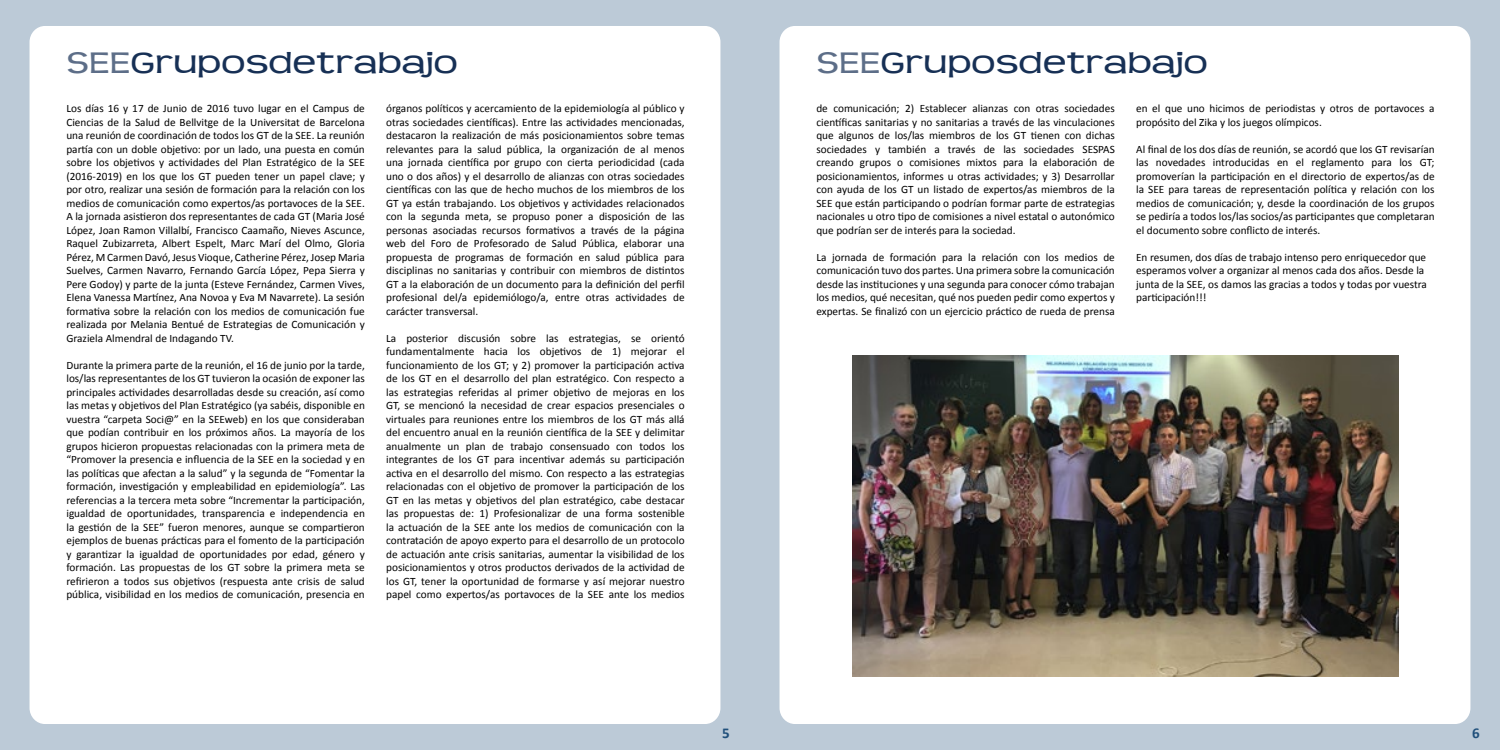
<style>
.page{position:relative;width:1500px;height:750px;background:#fff}
.page>*{position:absolute;margin:0;border:0;box-sizing:border-box;transform-origin:0 0}
.t1{font:31.25px "Teen";color:#173055;scale:1.29 1}
.t2{font:700 15px "Calibri";color:#20507b}
.t3{font:11.25px/13.5px "Calibri";color:#000;text-align:justify}
.s1{color:#5d6e88}
</style>
<div class="page">
<div style="left:0;top:0;width:750px;height:750px;background:#bccad7"></div>
<div style="left:750px;top:0;width:750px;height:750px;background:#bccad7"></div>
<div style="left:30px;top:26px;width:690px;height:698px;background:#fff;border-radius:16px"></div>
<div style="left:780px;top:26px;width:690px;height:698px;background:#fff;border-radius:16px"></div>
<img style="left:852px;top:356px;width:547px;height:320px">
<h1 class="t1" style="left:66px;top:45px;width:305px"><span class="s1">SEE</span>Gruposdetrabajo</h1>
<h1 class="t1" style="left:816px;top:45px;width:305px"><span class="s1">SEE</span>Gruposdetrabajo</h1>
<p class="t3" style="left:66px;top:102px;width:300px">Los días 16 y 17 de Junio de 2016 tuvo lugar en el Campus de Ciencias de la Salud de Bellvitge de la Universitat de Barcelona una reunión de coordinación de todos los GT de la SEE. La reunión partía con un doble objetivo: por un lado, una puesta en común sobre los objetivos y actividades del Plan Estratégico de la SEE (2016-2019) en los que los GT pueden tener un papel clave; y por otro, realizar una sesión de formación para la relación con los medios de comunicación como expertos/as portavoces de la SEE.<br>A la jornada asistieron dos representantes de cada GT (Maria José López, Joan Ramon Villalbí, Francisco Caamaño, Nieves Ascunce, Raquel Zubizarreta, Albert Espelt, Marc Marí del Olmo, Gloria Pérez, M Carmen Davó, Jesus Vioque, Catherine Pérez, Josep Maria Suelves, Carmen Navarro, Fernando García López, Pepa Sierra y Pere Godoy) y parte de la junta (Esteve Fernández, Carmen Vives, Elena Vanessa Martínez, Ana Novoa y Eva M Navarrete). La sesión formativa sobre la relación con los medios de comunicación fue realizada por Melania Bentué de Estrategias de Comunicación y Graziela Almendral de Indagando TV.</p>
<p class="t3" style="left:66px;top:358px;width:300px">Durante la primera parte de la reunión, el 16 de junio por la tarde, los/las representantes de los GT tuvieron la ocasión de exponer las principales actividades desarrolladas desde su creación, así como las metas y objetivos del Plan Estratégico (ya sabéis, disponible en vuestra “carpeta Soci@” en la SEEweb) en los que consideraban que podían contribuir en los próximos años. La mayoría de los grupos hicieron propuestas relacionadas con la primera meta de “Promover la presencia e influencia de la SEE en la sociedad y en las políticas que afectan a la salud” y la segunda de “Fomentar la formación, investigación y empleabilidad en epidemiología”. Las referencias a la tercera meta sobre “Incrementar la participación, igualdad de oportunidades, transparencia e independencia en la gestión de la SEE” fueron menores, aunque se compartieron ejemplos de buenas prácticas para el fomento de la participación y garantizar la igualdad de oportunidades por edad, género y formación. Las propuestas de los GT sobre la primera meta se refirieron a todos sus objetivos (respuesta ante crisis de salud pública, visibilidad en los medios de comunicación, presencia en</p>
<p class="t3" style="left:386px;top:102px;width:300px">órganos políticos y acercamiento de la epidemiología al público y otras sociedades científicas). Entre las actividades mencionadas, destacaron la realización de más posicionamientos sobre temas relevantes para la salud pública, la organización de al menos una jornada científica por grupo con cierta periodicidad (cada uno o dos años) y el desarrollo de alianzas con otras sociedades científicas con las que de hecho muchos de los miembros de los GT ya están trabajando. Los objetivos y actividades relacionados con la segunda meta, se propuso poner a disposición de las personas asociadas recursos formativos a través de la página web del Foro de Profesorado de Salud Pública, elaborar una propuesta de programas de formación en salud pública para disciplinas no sanitarias y contribuir con miembros de distintos GT a la elaboración de un documento para la definición del perfil profesional del/a epidemiólogo/a, entre otras actividades de carácter transversal.</p>
<p class="t3" style="left:386px;top:331px;width:300px">La posterior discusión sobre las estrategias, se orientó fundamentalmente hacia los objetivos de 1) mejorar el funcionamiento de los GT; y 2) promover la participación activa de los GT en el desarrollo del plan estratégico. Con respecto a las estrategias referidas al primer objetivo de mejoras en los GT, se mencionó la necesidad de crear espacios presenciales o virtuales para reuniones entre los miembros de los GT más allá del encuentro anual en la reunión científica de la SEE y delimitar anualmente un plan de trabajo consensuado con todos los integrantes de los GT para incentivar además su participación activa en el desarrollo del mismo. Con respecto a las estrategias relacionadas con el objetivo de promover la participación de los GT en las metas y objetivos del plan estratégico, cabe destacar las propuestas de: 1) Profesionalizar de una forma sostenible la actuación de la SEE ante los medios de comunicación con la contratación de apoyo experto para el desarrollo de un protocolo de actuación ante crisis sanitarias, aumentar la visibilidad de los posicionamientos y otros productos derivados de la actividad de los GT, tener la oportunidad de formarse y así mejorar nuestro papel como expertos/as portavoces de la SEE ante los medios</p>
<p class="t3" style="left:816px;top:102px;width:300px">de comunicación; 2) Establecer alianzas con otras sociedades científicas sanitarias y no sanitarias a través de las vinculaciones que algunos de los/las miembros de los GT tienen con dichas sociedades y también a través de las sociedades SESPAS creando grupos o comisiones mixtos para la elaboración de posicionamientos, informes u otras actividades; y 3) Desarrollar con ayuda de los GT un listado de expertos/as miembros de la SEE que están participando o podrían formar parte de estrategias nacionales u otro tipo de comisiones a nivel estatal o autonómico que podrían ser de interés para la sociedad.</p>
<p class="t3" style="left:816px;top:250px;width:300px">La jornada de formación para la relación con los medios de comunicación tuvo dos partes. Una primera sobre la comunicación desde las instituciones y una segunda para conocer cómo trabajan los medios, qué necesitan, qué nos pueden pedir como expertos y expertas. Se finalizó con un ejercicio práctico de rueda de prensa</p>
<p class="t3" style="left:1136px;top:102px;width:300px">en el que uno hicimos de periodistas y otros de portavoces a propósito del Zika y los juegos olímpicos.</p>
<p class="t3" style="left:1136px;top:142px;width:300px">Al final de los dos días de reunión, se acordó que los GT revisarían las novedades introducidas en el reglamento para los GT; promoverían la participación en el directorio de expertos/as de la SEE para tareas de representación política y relación con los medios de comunicación; y, desde la coordinación de los grupos se pediría a todos los/las socios/as participantes que completaran el documento sobre conflicto de interés.</p>
<p class="t3" style="left:1136px;top:250px;width:292px;text-align:left">En resumen, dos días de trabajo intenso pero enriquecedor que esperamos volver a organizar al menos cada dos años. Desde la junta de la SEE, os damos las gracias a todos y todas por vuestra participación!!!</p>
<h2 class="t2" style="left:722px;top:724px;width:9px">5</h2>
<h2 class="t2" style="left:1472px;top:724px;width:9px">6</h2>
</div>
